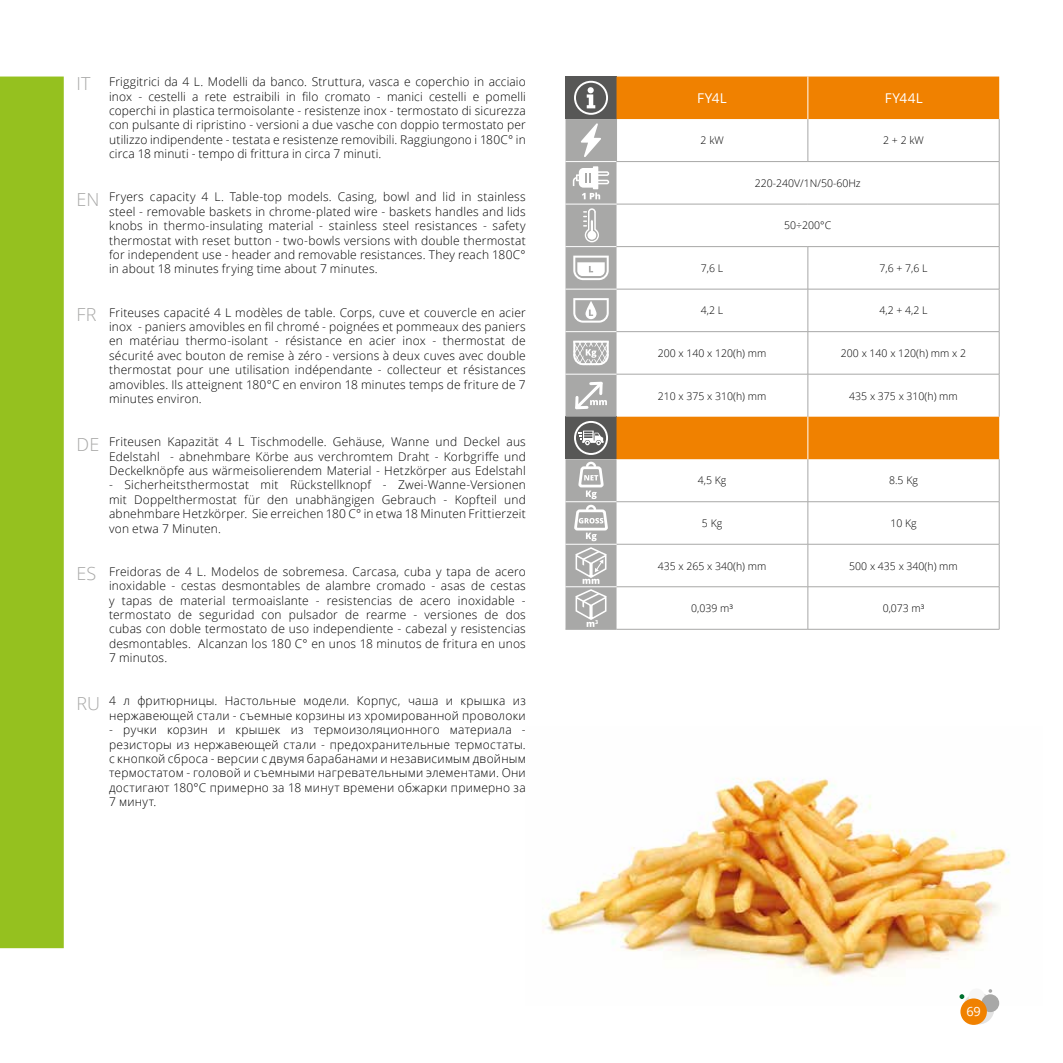
<style>
.page{position:relative;width:1063px;height:1063px;background:#fff}
.page>*{position:absolute;margin:0;border:0;box-sizing:border-box;transform-origin:0 0}
.t1{font:300 18px "Open Sans";color:#a8a8a7}
.t2{font:13.5px "Open Sans";letter-spacing:.015em;color:#fff}
.t3{font:12.75px "Open Sans";color:#fff}
.t4{font:300 12px/14.4px "Open Sans";letter-spacing:.015em;color:#000;text-align:justify}
.t5{font:300 10.5px "Open Sans";color:#000}
</style>
<div class="page">
<img style="left:542px;top:778px;width:468px;height:227px">
<div style="left:0;top:77px;width:64px;height:871px;background:#95c11f"></div>
<hr style="left:999px;top:459px;width:1px;height:43px;background:#a8a8a7">
<hr style="left:999px;top:502px;width:1px;height:42px;background:#a8a8a7">
<hr style="left:999px;top:544px;width:1px;height:43px;background:#a8a8a7">
<hr style="left:999px;top:587px;width:1px;height:42px;background:#a8a8a7">
<hr style="left:566px;top:629px;width:51px;height:1px;background:#a8a8a7">
<hr style="left:617px;top:629px;width:191px;height:1px;background:#a8a8a7">
<hr style="left:808px;top:629px;width:191px;height:1px;background:#a8a8a7">
<hr style="left:999px;top:204px;width:1px;height:42px;background:#a8a8a7">
<hr style="left:999px;top:247px;width:1px;height:42px;background:#a8a8a7">
<hr style="left:999px;top:289px;width:1px;height:43px;background:#a8a8a7">
<hr style="left:999px;top:332px;width:1px;height:42px;background:#a8a8a7">
<hr style="left:999px;top:374px;width:1px;height:43px;background:#a8a8a7">
<hr style="left:999px;top:162px;width:1px;height:42px;background:#a8a8a7">
<hr style="left:999px;top:119px;width:1px;height:42px;background:#a8a8a7">
<svg style="left:566px;top:77px;width:433px;height:552px"></svg>
<div style="left:969px;top:988px;width:15px;height:16px;background:#f6f6f6;border-radius:50%"></div>
<svg style="left:960px;top:989px;width:34px;height:35px"></svg>
<div style="left:981px;top:994px;width:18px;height:18px;background:#a8a8a7;border-radius:50%"></div>
<div style="left:960px;top:998px;width:27px;height:27px;background:#f08100;border-radius:50%"></div>
<h1 class="t1" style="left:77px;top:71px;width:15px">IT</h1>
<p class="t4" style="left:109px;top:74px;width:418px">Friggitrici da 4 L. Modelli da banco. Struttura, vasca e coperchio in acciaio inox - cestelli a rete estraibili in filo cromato - manici cestelli e pomelli coperchi in plastica termoisolante - resistenze inox - termostato di sicurezza con pulsante di ripristino - versioni a due vasche con doppio termostato per utilizzo indipendente - testata e resistenze removibili. Raggiungono i 180C° in circa 18 minuti - tempo di frittura in circa 7 minuti.</p>
<h1 class="t1" style="left:77px;top:187px;width:24px">EN</h1>
<p class="t4" style="left:109px;top:190px;width:418px">Fryers capacity 4 L. Table-top models. Casing, bowl and lid in stainless steel - removable baskets in chrome-plated wire - baskets handles and lids knobs in thermo-insulating material - stainless steel resistances - safety thermostat with reset button - two-bowls versions with double thermostat for independent use - header and removable resistances. They reach 180C° in about 18 minutes frying time about 7 minutes.</p>
<h1 class="t1" style="left:77px;top:302px;width:21px">FR</h1>
<p class="t4" style="left:109px;top:305px;width:418px">Friteuses capacité 4 L modèles de table. Corps, cuve et couvercle en acier inox - paniers amovibles en fil chromé - poignées et pommeaux des paniers en matériau thermo-isolant - résistance en acier inox - thermostat de sécurité avec bouton de remise à zéro - versions à deux cuves avec double thermostat pour une utilisation indépendante - collecteur et résistances amovibles. Ils atteignent 180°C en environ 18 minutes temps de friture de 7 minutes environ.</p>
<p class="t2" style="left:697px;top:89px;width:31px">FY4L</p>
<p class="t2" style="left:885px;top:89px;width:40px">FY44L</p>
<p class="t5" style="left:701px;top:133px;width:25px">2 kW</p>
<p class="t5" style="left:883px;top:133px;width:42px">2 + 2 kW</p>
<p class="t5" style="left:755px;top:176px;width:107px">220-240V/1N/50-60Hz</p>
<p class="t5" style="left:784px;top:218px;width:48px">50÷200°C</p>
<p class="t5" style="left:701px;top:261px;width:24px">7,6 L</p>
<p class="t5" style="left:880px;top:261px;width:50px">7,6 + 7,6 L</p>
<p class="t5" style="left:701px;top:303px;width:24px">4,2 L</p>
<p class="t5" style="left:880px;top:303px;width:50px">4,2 + 4,2 L</p>
<p class="t5" style="left:658px;top:346px;width:110px">200 x 140 x 120(h) mm</p>
<p class="t5" style="left:841px;top:346px;width:127px">200 x 140 x 120(h) mm x 2</p>
<p class="t5" style="left:658px;top:389px;width:110px">210 x 375 x 310(h) mm</p>
<p class="t5" style="left:849px;top:389px;width:110px">435 x 375 x 310(h) mm</p>
<h1 class="t1" style="left:77px;top:432px;width:24px">DE</h1>
<p class="t4" style="left:109px;top:434px;width:418px">Friteusen Kapazität 4 L Tischmodelle. Gehäuse, Wanne und Deckel aus Edelstahl - abnehmbare Körbe aus verchromtem Draht - Korbgriffe und Deckelknöpfe aus wärmeisolierendem Material - Hetzkörper aus Edelstahl</p>
<p class="t4" style="left:109px;top:478px;width:418px">- Sicherheitsthermostat mit Rückstellknopf - Zwei-Wanne-Versionen mit Doppelthermostat für den unabhängigen Gebrauch - Kopfteil und abnehmbare Hetzkörper. Sie erreichen 180 C° in etwa 18 Minuten Frittierzeit von etwa 7 Minuten.</p>
<h1 class="t1" style="left:77px;top:562px;width:21px">ES</h1>
<p class="t4" style="left:109px;top:564px;width:418px">Freidoras de 4 L. Modelos de sobremesa. Carcasa, cuba y tapa de acero inoxidable - cestas desmontables de alambre cromado - asas de cestas y tapas de material termoaislante - resistencias de acero inoxidable - termostato de seguridad con pulsador de rearme - versiones de dos cubas con doble termostato de uso independiente - cabezal y resistencias desmontables. Alcanzan los 180 C° en unos 18 minutos de fritura en unos 7 minutos.</p>
<p class="t5" style="left:698px;top:473px;width:30px">4,5 Kg</p>
<p class="t5" style="left:889px;top:473px;width:30px">8.5 Kg</p>
<p class="t5" style="left:702px;top:516px;width:22px">5 Kg</p>
<p class="t5" style="left:890px;top:516px;width:28px">10 Kg</p>
<p class="t5" style="left:658px;top:559px;width:110px">435 x 265 x 340(h) mm</p>
<p class="t5" style="left:849px;top:559px;width:110px">500 x 435 x 340(h) mm</p>
<p class="t5" style="left:691px;top:601px;width:43px">0,039 m³</p>
<p class="t5" style="left:883px;top:601px;width:43px">0,073 m³</p>
<h1 class="t1" style="left:77px;top:691px;width:25px">RU</h1>
<p class="t4" style="left:109px;top:694px;width:418px">4 л фритюрницы. Настольные модели. Корпус, чаша и крышка из нержавеющей стали - съемные корзины из хромированной проволоки</p>
<p class="t4" style="left:109px;top:722px;width:418px">- ручки корзин и крышек из термоизоляционного материала - резисторы из нержавеющей стали - предохранительные термостаты. с кнопкой сброса - версии с двумя барабанами и независимым двойным термостатом - головой и съемными нагревательными элементами. Они достигают 180°С примерно за 18 минут времени обжарки примерно за 7 минут.</p>
<p class="t3" style="left:967px;top:1003px;width:16px">69</p>
</div>
